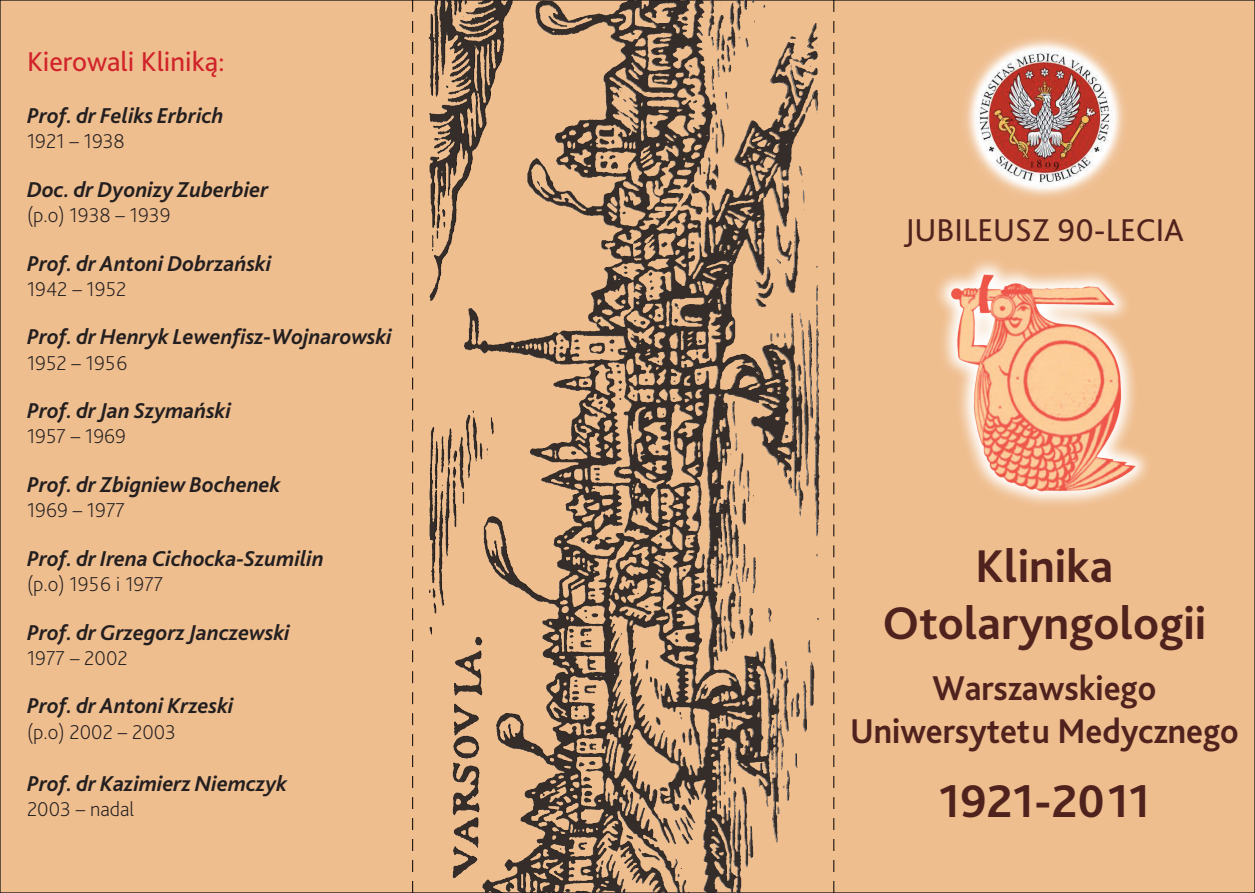
<style>
.page{position:relative;width:1255px;height:893px;background:#fff}
.page>*{position:absolute;margin:0;border:0;box-sizing:border-box;transform-origin:0 0}
.t1{font:700 48px/57.6px "Bliss Pro";color:#50221e;text-align:center}
.t2{font:700 36px/43.2px "Bliss Pro";color:#50221e;text-align:center;scale:.95 1}
.t3{font:33px "Bliss Pro";color:#50221e}
.t4{font:28.5px "Bliss Pro";color:#d1232a}
.t5{font:italic 700 22.5px "Bliss Pro";color:#231f20}
.t6{font:200 21px "Bliss Pro";color:#231f20}
</style>
<div class="page">
<div style="left:0;top:0;width:1254px;height:893px;background:#efbe8f"></div>
<img style="left:941px;top:264px;width:206px;height:237px">
<img style="left:375px;top:0;width:477px;height:893px">
<div style="left:429px;top:0;width:391px;height:893px;background:#231f20;opacity:.75"></div>
<img style="left:966px;top:39px;width:158px;height:158px">
<p class="t4" style="left:27px;top:44px;width:199px">Kierowali Kliniką:</p>
<p class="t5" style="left:27px;top:102px;width:198px">Prof. dr Feliks Erbrich</p>
<p class="t6" style="left:27px;top:128px;width:99px">1921 – 1938</p>
<p class="t5" style="left:27px;top:175px;width:243px">Doc. dr Dyonizy Zuberbier</p>
<p class="t6" style="left:27px;top:202px;width:145px">(p.o) 1938 – 1939</p>
<p class="t5" style="left:27px;top:249px;width:246px">Prof. dr Antoni Dobrzański</p>
<p class="t6" style="left:27px;top:276px;width:101px">1942 – 1952</p>
<p class="t5" style="left:27px;top:323px;width:366px">Prof. dr Henryk Lewenfisz-Wojnarowski</p>
<p class="t6" style="left:27px;top:350px;width:102px">1952 – 1956</p>
<p class="t5" style="left:27px;top:397px;width:206px">Prof. dr Jan Szymański</p>
<p class="t6" style="left:27px;top:423px;width:100px">1957 – 1969</p>
<p class="t5" style="left:27px;top:471px;width:255px">Prof. dr Zbigniew Bochenek</p>
<p class="t6" style="left:27px;top:497px;width:100px">1969 – 1977</p>
<p class="t5" style="left:27px;top:544px;width:298px">Prof. dr Irena Cichocka-Szumilin</p>
<p class="t6" style="left:27px;top:571px;width:138px">(p.o) 1956 i 1977</p>
<p class="t5" style="left:27px;top:618px;width:264px">Prof. dr Grzegorz Janczewski</p>
<p class="t6" style="left:27px;top:645px;width:102px">1977 – 2002</p>
<p class="t5" style="left:27px;top:692px;width:208px">Prof. dr Antoni Krzeski</p>
<p class="t6" style="left:27px;top:719px;width:150px">(p.o) 2002 – 2003</p>
<p class="t5" style="left:27px;top:769px;width:262px">Prof. dr Kazimierz Niemczyk</p>
<p class="t6" style="left:27px;top:796px;width:109px">2003 – nadal</p>
<h3 class="t3" style="left:904px;top:210px;width:281px">JUBILEUSZ 90-LECIA</h3>
<h1 class="t1" style="left:882px;top:536px;width:325px">Klinika<br>Otolaryngologii</h1>
<h2 class="t2" style="left:850px;top:665px;width:411px">Warszawskiego<br>Uniwersytetu Medycznego</h2>
<h1 class="t1" style="left:938px;top:771px;width:213px">1921-2011</h1>
</div>
